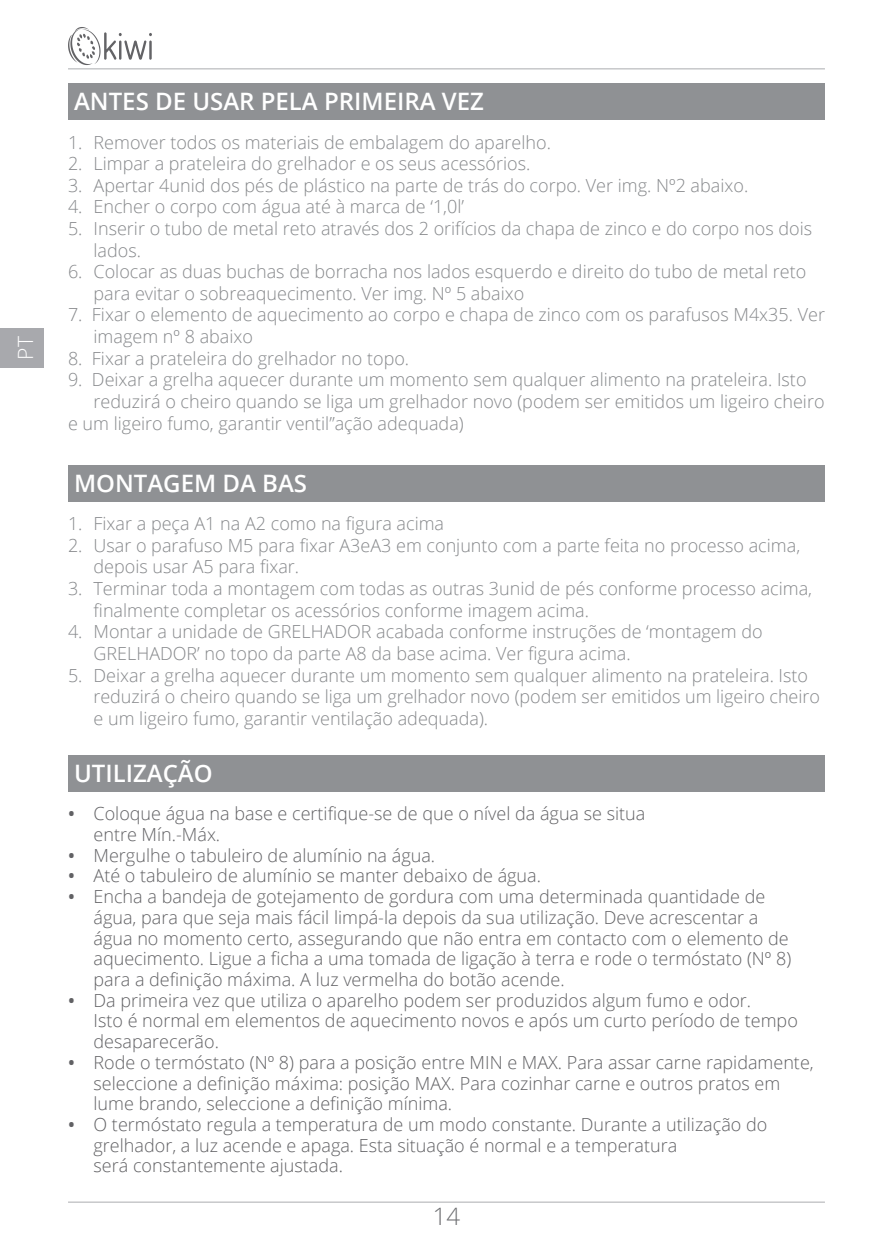
<style>
.page{position:relative;width:893px;height:1259px;background:#fff}
.page>*{position:absolute;margin:0;border:0;box-sizing:border-box;transform-origin:0 0}
.t1{font:600 24px "Open Sans";color:#fff}
.t2{font:300 24px "Open Sans";color:#6c6d70}
.t3{font:300 21px "Open Sans";color:#fff}
.t4{font:300 18px/21.6px "Open Sans";color:#86888b}
.t5{font:300 18px/20.7px "Open Sans";color:#616164}
.s1{font-weight:600}
</style>
<div class="page">
<hr style="left:68px;top:1201px;width:757px;height:2px;background:#c7c8ca">
<hr style="left:68px;top:68px;width:757px;height:2px;background:#c7c8ca">
<svg style="left:68px;top:27px;width:84px;height:38px"></svg>
<div style="left:0;top:328px;width:44px;height:39px;background:#a8a9ad"></div>
<div style="left:68px;top:83px;width:757px;height:37px;background:#8f9194"></div>
<div style="left:68px;top:465px;width:757px;height:36px;background:#8f9194"></div>
<div style="left:68px;top:754px;width:757px;height:37px;background:#8f9194"></div>
<p class="t3" style="left:11px;top:359px;width:25px;rotate:-90deg">PT</p>
<h1 class="t1" style="left:74px;top:85px;width:411px">ANTES DE USAR PELA PRIMEIRA VEZ</h1>
<p class="t4" style="left:68px;top:131px;width:484px">1. Remover todos os materiais de embalagem do aparelho.</p>
<p class="t4" style="left:68px;top:152px;width:464px">2. Limpar a prateleira do grelhador e os seus acessórios.</p>
<p class="t4" style="left:68px;top:174px;width:682px">3. Apertar 4unid dos pés de plástico na parte de trás do corpo. Ver img. Nº2 abaixo.</p>
<p class="t4" style="left:68px;top:196px;width:398px">4. Encher o corpo com água até à marca de ‘1,0l’</p>
<p class="t4" style="left:94px;top:217px;width:720px;text-indent:-26px">5. Inserir o tubo de metal reto através dos 2 orifícios da chapa de zinco e do corpo nos dois lados.</p>
<p class="t4" style="left:94px;top:260px;width:714px;text-indent:-26px">6. Colocar as duas buchas de borracha nos lados esquerdo e direito do tubo de metal reto para evitar o sobreaquecimento. Ver img. Nº 5 abaixo</p>
<p class="t4" style="left:94px;top:304px;width:733px;text-indent:-26px">7. Fixar o elemento de aquecimento ao corpo e chapa de zinco com os parafusos M4x35. Ver imagem nº 8 abaixo</p>
<p class="t4" style="left:68px;top:347px;width:343px">8. Fixar a prateleira do grelhador no topo.</p>
<p class="t4" style="left:68px;top:368px;width:740px">9. Deixar a grelha aquecer durante um momento sem qualquer alimento na prateleira. Isto</p>
<p class="t4" style="left:94px;top:390px;width:732px">reduzirá o cheiro quando se liga um grelhador novo (podem ser emitidos um ligeiro cheiro</p>
<p class="t4" style="left:68px;top:412px;width:397px">e um ligeiro fumo, garantir ventil”ação adequada)</p>
<h1 class="t1" style="left:74px;top:467px;width:235px">MONTAGEM DA BAS</h1>
<p class="t4" style="left:68px;top:512px;width:378px">1. Fixar a peça A1 na A2 como na figura acima</p>
<p class="t4" style="left:94px;top:534px;width:708px;text-indent:-26px">2. Usar o parafuso M5 para fixar A3eA3 em conjunto com a parte feita no processo acima, depois usar A5 para fixar.</p>
<p class="t4" style="left:94px;top:577px;width:720px;text-indent:-26px">3. Terminar toda a montagem com todas as outras 3unid de pés conforme processo acima, finalmente completar os acessórios conforme imagem acima.</p>
<p class="t4" style="left:94px;top:620px;width:671px;text-indent:-26px">4. Montar a unidade de GRELHADOR acabada conforme instruções de ‘montagem do<br>GRELHADOR’ no topo da parte A8 da base acima. Ver figura acima.</p>
<p class="t4" style="left:94px;top:663px;width:728px;text-indent:-26px">5. Deixar a grelha aquecer durante um momento sem qualquer alimento na prateleira. Isto reduzirá o cheiro quando se liga um grelhador novo (podem ser emitidos um ligeiro cheiro e um ligeiro fumo, garantir ventilação adequada).</p>
<h1 class="t1" style="left:74px;top:757px;width:140px">UTILIZAÇÃO</h1>
<p class="t5" style="left:94px;top:803px;width:553px;text-indent:-26px"><span class="s1">•</span> Coloque água na base e certifique-se de que o nível da água se situa entre Mín.-Máx.</p>
<p class="t5" style="left:68px;top:844px;width:369px"><span class="s1">•</span> Mergulhe o tabuleiro de alumínio na água.</p>
<p class="t5" style="left:68px;top:865px;width:475px"><span class="s1">•</span> Até o tabuleiro de alumínio se manter debaixo de água.</p>
<p class="t5" style="left:94px;top:885px;width:699px;text-indent:-26px"><span class="s1">•</span> Encha a bandeja de gotejamento de gordura com uma determinada quantidade de água, para que seja mais fácil limpá-la depois da sua utilização. Deve acrescentar a água no momento certo, assegurando que não entra em contacto com o elemento de aquecimento. Ligue a ficha a uma tomada de ligação à terra e rode o termóstato (Nº 8) para a definição máxima. A luz vermelha do botão acende.</p>
<p class="t5" style="left:94px;top:989px;width:706px;text-indent:-26px"><span class="s1">•</span> Da primeira vez que utiliza o aparelho podem ser produzidos algum fumo e odor.<br>Isto é normal em elementos de aquecimento novos e após um curto período de tempo desaparecerão.</p>
<p class="t5" style="left:94px;top:1051px;width:722px;text-indent:-26px"><span class="s1">•</span> Rode o termóstato (Nº 8) para a posição entre MIN e MAX. Para assar carne rapidamente, seleccione a definição máxima: posição MAX. Para cozinhar carne e outros pratos em lume brando, seleccione a definição mínima.</p>
<p class="t5" style="left:94px;top:1113px;width:675px;text-indent:-26px"><span class="s1">•</span> O termóstato regula a temperatura de um modo constante. Durante a utilização do grelhador, a luz acende e apaga. Esta situação é normal e a temperatura<br>será constantemente ajustada.</p>
<h1 class="t2" style="left:433px;top:1200px;width:29px">14</h1>
</div>
